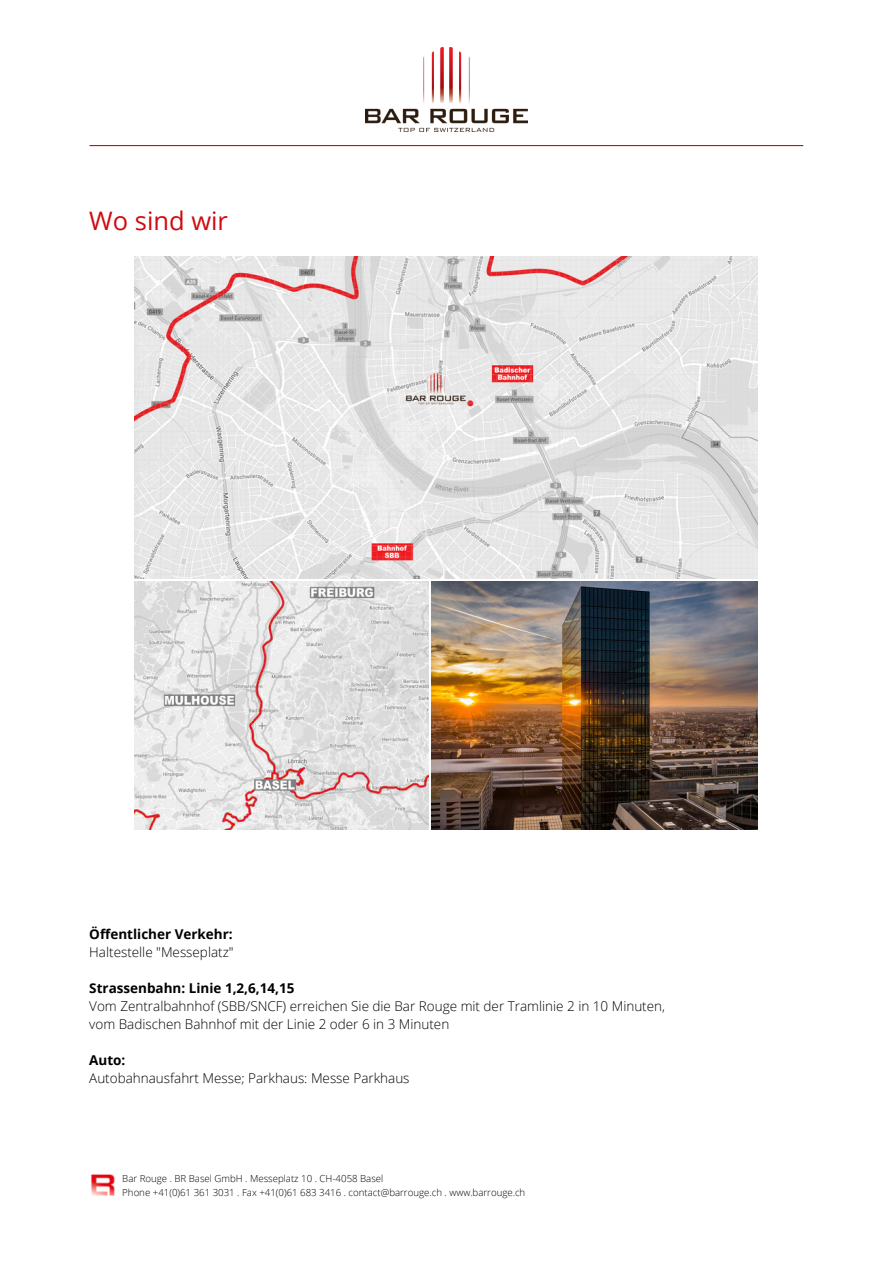
<style>
.page{position:relative;width:893px;height:1264px;background:#fff}
.page>*{position:absolute;margin:0;border:0;box-sizing:border-box;transform-origin:0 0}
.t1{font:25.5px "Open Sans";color:#d00a0f}
.t2{font:300 13.5px/18px "Open Sans";color:#000}
.t3{font:700 13.5px "Open Sans";color:#000}
.t4{font:300 9.6px "Open Sans";color:#000}
</style>
<div class="page">
<img style="left:91px;top:1174px;width:24px;height:22px">
<hr style="left:90px;top:145px;width:712px;height:1px;background:#d00a0f">
<img style="left:365px;top:47px;width:162px;height:84px">
<img style="left:135px;top:256px;width:622px;height:323px">
<img style="left:135px;top:582px;width:293px;height:247px">
<img style="left:431px;top:582px;width:326px;height:247px">
<p class="t1" style="left:89px;top:203px;width:140px">Wo sind wir</p>
<p class="t3" style="left:89px;top:924px;width:145px">Öffentlicher Verkehr:</p>
<p class="t2" style="left:89px;top:942px;width:146px">Haltestelle "Messeplatz"</p>
<p class="t3" style="left:89px;top:978px;width:207px">Strassenbahn: Linie 1,2,6,14,15</p>
<p class="t2" style="left:89px;top:996px;width:577px">Vom Zentralbahnhof (SBB/SNCF) erreichen Sie die Bar Rouge mit der Tramlinie 2 in 10 Minuten, vom Badischen Bahnhof mit der Linie 2 oder 6 in 3 Minuten</p>
<p class="t3" style="left:89px;top:1050px;width:38px">Auto:</p>
<p class="t2" style="left:89px;top:1068px;width:322px">Autobahnausfahrt Messe; Parkhaus: Messe Parkhaus</p>
<p class="t4" style="left:122px;top:1172px;width:262px">Bar Rouge . BR Basel GmbH . Messeplatz 10 . CH-4058 Basel</p>
<p class="t4" style="left:122px;top:1185px;width:404px">Phone +41(0)61 361 3031 . Fax +41(0)61 683 3416 . contact@barrouge.ch . www.barrouge.ch</p>
</div>
